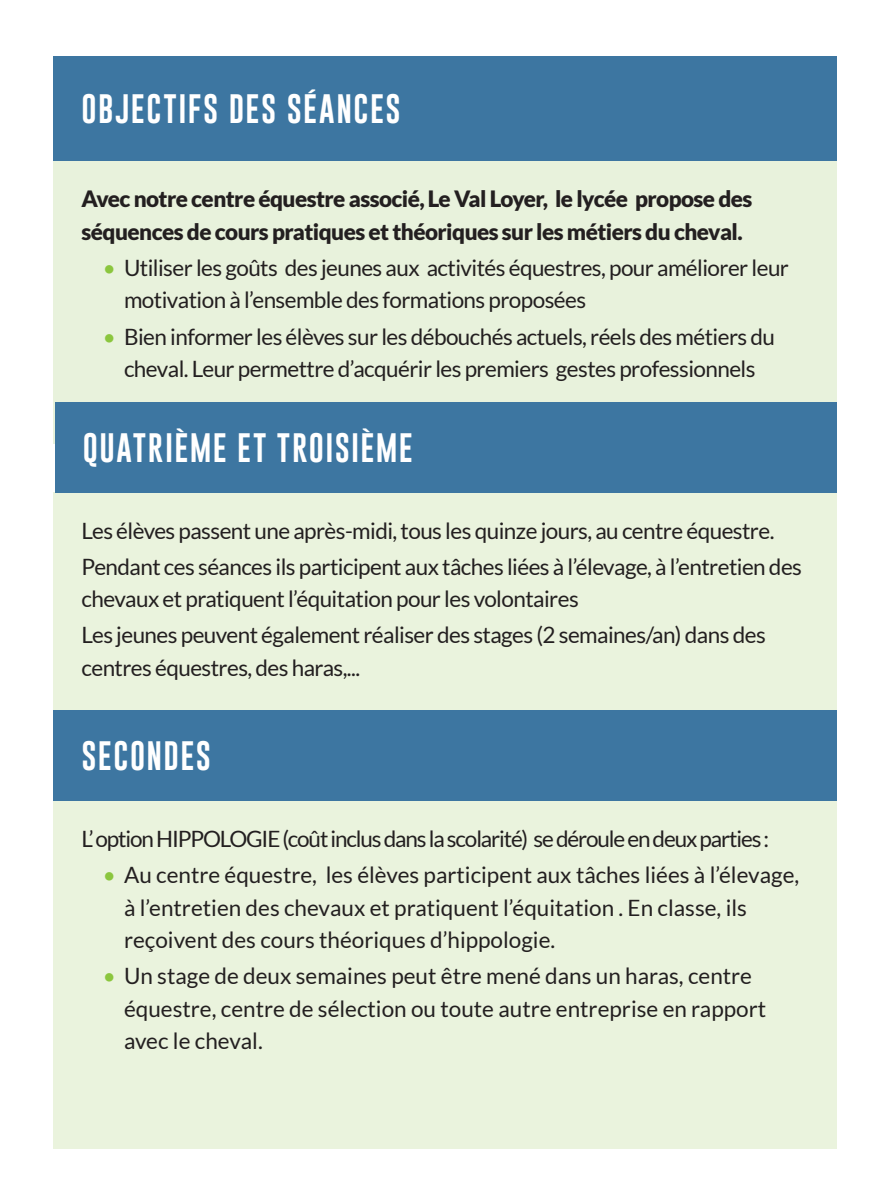
<style>
.page{position:relative;width:886px;height:1191px;background:#fff}
.page>*{position:absolute;margin:0;border:0;box-sizing:border-box;transform-origin:0 0}
.t_cartouche{font:30px "Gobold";letter-spacing:.05em;color:#fff}
.t_courant{font:22.5px/32.5px "Lato";letter-spacing:-.025em;color:#231f20}
.t_courant-2{font:22.5px/32.5px "Lato";color:#231f20}
.t_courant-3{font:900 22.5px/32.5px "Lato";letter-spacing:-.025em;color:#231f20}
.t_courant-4{font:22.5px "Lato";letter-spacing:-.05em;color:#231f20}
.s1{color:#8bc63e}
</style>
<div class="page">
<div style="left:53px;top:161px;width:783px;height:282px;background:#e8f2dc"></div>
<div style="left:53px;top:492px;width:783px;height:218px;background:#eaf3dd"></div>
<div style="left:53px;top:57px;width:783px;height:104px;background:#3d76a1"></div>
<div style="left:55px;top:402px;width:781px;height:90px;background:#3d76a1"></div>
<div style="left:53px;top:710px;width:783px;height:90px;background:#3d76a1"></div>
<div style="left:53px;top:800px;width:783px;height:348px;background:#eaf3dd"></div>
<p class="t_cartouche" style="left:81px;top:90px;width:321px">OBJECTIFS DES SÉANCES</p>
<p class="t_courant-3" style="left:81px;top:182px;width:672px">Avec notre centre équestre associé, Le Val Loyer, le lycée propose des séquences de cours pratiques et théoriques sur les métiers du cheval.</p>
<p class="t_courant" style="left:124px;top:251px;width:666px;text-indent:-21px"><span class="s1">•</span> Utiliser les goûts des jeunes aux activités équestres, pour améliorer leur motivation à l’ensemble des formations proposées</p>
<p class="t_courant" style="left:103px;top:320px;width:674px;text-align:center"><span class="s1">•</span> Bien informer les élèves sur les débouchés actuels, réels des métiers du cheval. Leur permettre d’acquérir les premiers gestes professionnels</p>
<p class="t_cartouche" style="left:83px;top:428px;width:331px">QUATRIÈME ET TROISIÈME</p>
<p class="t_courant" style="left:81px;top:514px;width:694px">Les élèves passent une après-midi, tous les quinze jours, au centre équestre.</p>
<p class="t_courant" style="left:81px;top:550px;width:722px">Pendant ces séances ils participent aux tâches liées à l’élevage, à l’entretien des chevaux et pratiquent l’équitation pour les volontaires</p>
<p class="t_courant" style="left:81px;top:619px;width:686px">Les jeunes peuvent également réaliser des stages (2 semaines/an) dans des centres équestres, des haras,...</p>
<p class="t_cartouche" style="left:81px;top:736px;width:131px">SECONDES</p>
<p class="t_courant-4" style="left:81px;top:826px;width:689px">L’ option HIPPOLOGIE (coût inclus dans la scolarité) se déroule en deux parties :</p>
<p class="t_courant-2" style="left:124px;top:858px;width:677px;text-indent:-21px"><span class="s1">•</span> Au centre équestre, les élèves participent aux tâches liées à l’élevage, à l’entretien des chevaux et pratiquent l’équitation . En classe, ils reçoivent des cours théoriques d’hippologie.</p>
<p class="t_courant-2" style="left:124px;top:959px;width:644px;text-indent:-21px"><span class="s1">•</span> Un stage de deux semaines peut être mené dans un haras, centre équestre, centre de sélection ou toute autre entreprise en rapport avec le cheval.</p>
</div>
